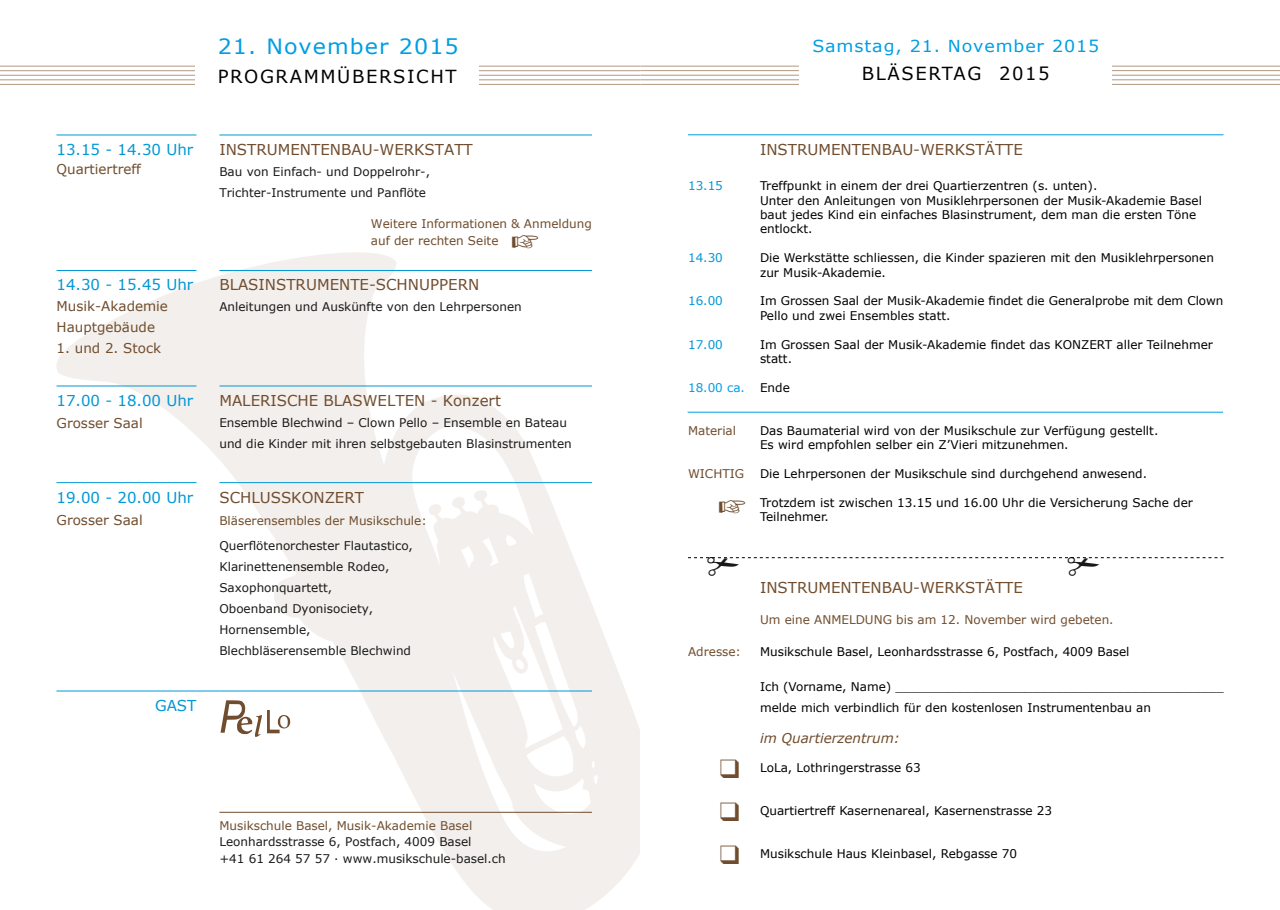
<style>
.page{position:relative;width:1280px;height:910px;background:#fff}
.page>*{position:absolute;margin:0;border:0;box-sizing:border-box;transform-origin:0 0}
.t1{font:26.1px/43px "Zapf Dingbats ITC";color:#704d2e;text-align:justify}
.t2{font:21px "Verdana";letter-spacing:.05em;color:#009ee3;scale:1.06 1}
.t3{font:18px "Verdana";letter-spacing:.09em;color:#000}
.t4{font:16.5px "Verdana";letter-spacing:.05em;color:#009ee3;scale:1.06 1}
.t5{font:15px "Verdana";color:#704d2e}
.t6{font:15px "Verdana";color:#0097d7}
.t7{font:13.5px/21px "Verdana";color:#704d2e}
.t8{font:italic 13.5px "Verdana";color:#704d2e}
.t9{font:12px/14.4px "Verdana";color:#000}
.t10{font:12px/21px "Verdana";color:#191a18}
.t11{font:12px/16.5px "Verdana";color:#704d2e}
.t12{font:12px "Verdana";color:#0097d7}
.t13{font:12px "Verdana";color:#009ee3}
.t14{font:12px "Verdana";color:#6f4a2b}
</style>
<div class="page">
<svg style="left:56px;top:252px;width:584px;height:658px"></svg>
<hr style="left:57px;top:135px;width:139px;height:1px;background:#0097d7">
<hr style="left:57px;top:270px;width:139px;height:1px;background:#0097d7">
<hr style="left:57px;top:386px;width:139px;height:1px;background:#0097d7">
<hr style="left:57px;top:482px;width:139px;height:1px;background:#0097d7">
<hr style="left:219px;top:135px;width:373px;height:1px;background:#0097d7">
<hr style="left:219px;top:270px;width:373px;height:1px;background:#0097d7">
<hr style="left:219px;top:386px;width:373px;height:1px;background:#0097d7">
<hr style="left:219px;top:482px;width:373px;height:1px;background:#0097d7">
<hr style="left:219px;top:812px;width:373px;height:1px;background:#704d2e">
<hr style="left:57px;top:691px;width:139px;height:1px;background:#0097d7">
<svg style="left:196px;top:691px;width:23px;height:1px"></svg>
<hr style="left:219px;top:691px;width:373px;height:1px;background:#0097d7">
<hr style="left:0;top:66px;width:640px;height:1px;background:#b09983">
<hr style="left:0;top:70px;width:640px;height:1px;background:#b09983">
<hr style="left:0;top:75px;width:640px;height:1px;background:#b09983">
<hr style="left:0;top:80px;width:640px;height:1px;background:#b09983">
<hr style="left:0;top:84px;width:640px;height:1px;background:#b09983">
<div style="left:195px;top:38px;width:284px;height:49px;background:#fff"></div>
<hr style="left:640px;top:66px;width:640px;height:1px;background:#b09983">
<hr style="left:640px;top:70px;width:640px;height:1px;background:#b09983">
<hr style="left:640px;top:75px;width:640px;height:1px;background:#b09983">
<hr style="left:640px;top:80px;width:640px;height:1px;background:#b09983">
<hr style="left:640px;top:84px;width:640px;height:1px;background:#b09983">
<div style="left:799px;top:38px;width:313px;height:49px;background:#fff"></div>
<svg style="left:220px;top:700px;width:70px;height:37px"></svg>
<hr style="left:688px;top:135px;width:535px;height:1px;background:#009ee3">
<hr style="left:688px;top:412px;width:535px;height:1px;background:#009ee3">
<svg style="left:688px;top:557px;width:535px;height:2px"></svg>
<h2 class="t2" style="left:218px;top:32px;width:229px">21. November 2015</h2>
<h3 class="t3" style="left:218px;top:64px;width:241px">PROGRAMMÜBERSICHT</h3>
<p class="t6" style="left:57px;top:139px;width:138px">13.15 - 14.30 Uhr</p>
<p class="t7" style="left:57px;top:159px;width:86px">Quartiertreff</p>
<p class="t5" style="left:219px;top:139px;width:255px">INSTRUMENTENBAU-WERKSTATT</p>
<p class="t10" style="left:219px;top:161px;width:212px">Bau von Einfach- und Doppelrohr-,<br>Trichter-Instrumente und Panflöte</p>
<p class="t11" style="left:371px;top:216px;width:223px">Weitere Informationen &amp; Anmeldung auf der rechten Seite</p>
<p class="t6" style="left:57px;top:275px;width:138px">14.30 - 15.45 Uhr</p>
<p class="t7" style="left:57px;top:296px;width:113px">Musik-Akademie<br>Hauptgebäude</p>
<p class="t7" style="left:57px;top:338px;width:106px">1. und 2. Stock</p>
<p class="t5" style="left:219px;top:275px;width:261px">BLASINSTRUMENTE-SCHNUPPERN</p>
<p class="t10" style="left:219px;top:296px;width:304px">Anleitungen und Auskünfte von den Lehrpersonen</p>
<p class="t6" style="left:57px;top:390px;width:138px">17.00 - 18.00 Uhr</p>
<p class="t7" style="left:57px;top:413px;width:88px">Grosser Saal</p>
<p class="t5" style="left:219px;top:390px;width:283px">MALERISCHE BLASWELTEN - Konzert</p>
<p class="t10" style="left:219px;top:412px;width:354px">Ensemble Blechwind – Clown Pello – Ensemble en Bateau und die Kinder mit ihren selbstgebauten Blasinstrumenten</p>
<p class="t6" style="left:57px;top:487px;width:138px">19.00 - 20.00 Uhr</p>
<p class="t7" style="left:57px;top:510px;width:88px">Grosser Saal</p>
<p class="t5" style="left:219px;top:487px;width:146px">SCHLUSSKONZERT</p>
<p class="t11" style="left:219px;top:512px;width:209px">Bläserensembles der Musikschule:</p>
<p class="t10" style="left:219px;top:535px;width:195px">Querflötenorchester Flautastico,<br>Klarinettenensemble Rodeo,<br>Saxophonquartett,<br>Oboenband Dyonisociety,<br>Hornensemble,<br>Blechbläserensemble Blechwind</p>
<p class="t6" style="left:155px;top:695px;width:43px">GAST</p>
<p class="t11" style="left:219px;top:817px;width:254px">Musikschule Basel, Musik-Akademie Basel</p>
<p class="t10" style="left:219px;top:834px;width:288px;line-height:16.5px">Leonhardsstrasse 6, Postfach, 4009 Basel<br>+41 61 264 57 57 · www.musikschule-basel.ch</p>
<h3 class="t4" style="left:812px;top:35px;width:272px">Samstag, 21. November 2015</h3>
<h3 class="t3" style="left:862px;top:62px;width:189px">BLÄSERTAG 2015</h3>
<p class="t5" style="left:760px;top:139px;width:264px">INSTRUMENTENBAU-WERKSTÄTTE</p>
<p class="t12" style="left:688px;top:178px;width:36px">13.15</p>
<p class="t9" style="left:760px;top:178px;width:443px">Treffpunkt in einem der drei Quartierzentren (s. unten).<br>Unter den Anleitungen von Musiklehrpersonen der Musik-Akademie Basel baut jedes Kind ein einfaches Blasinstrument, dem man die ersten Töne entlockt.</p>
<p class="t12" style="left:688px;top:250px;width:36px">14.30</p>
<p class="t9" style="left:760px;top:250px;width:455px">Die Werkstätte schliessen, die Kinder spazieren mit den Musiklehrpersonen zur Musik-Akademie.</p>
<p class="t12" style="left:688px;top:293px;width:36px">16.00</p>
<p class="t9" style="left:760px;top:294px;width:465px">Im Grossen Saal der Musik-Akademie findet die Generalprobe mit dem Clown<br>Pello und zwei Ensembles statt.</p>
<p class="t12" style="left:688px;top:336px;width:36px">17.00</p>
<p class="t9" style="left:760px;top:337px;width:454px">Im Grossen Saal der Musik-Akademie findet das KONZERT aller Teilnehmer statt.</p>
<p class="t13" style="left:688px;top:379px;width:58px">18.00 ca.</p>
<p class="t9" style="left:760px;top:380px;width:31px">Ende</p>
<p class="t11" style="left:688px;top:422px;width:50px">Material</p>
<p class="t9" style="left:760px;top:423px;width:400px">Das Baumaterial wird von der Musikschule zur Verfügung gestellt.<br>Es wird empfohlen selber ein Z’Vieri mitzunehmen.</p>
<p class="t14" style="left:688px;top:466px;width:58px">WICHTIG</p>
<p class="t9" style="left:760px;top:466px;width:389px">Die Lehrpersonen der Musikschule sind durchgehend anwesend.</p>
<p class="t9" style="left:760px;top:495px;width:434px">Trotzdem ist zwischen 13.15 und 16.00 Uhr die Versicherung Sache der<br>Teilnehmer.</p>
<p class="t5" style="left:760px;top:577px;width:264px">INSTRUMENTENBAU-WERKSTÄTTE</p>
<p class="t11" style="left:760px;top:612px;width:355px">Um eine ANMELDUNG bis am 12. November wird gebeten.</p>
<p class="t11" style="left:688px;top:643px;width:55px">Adresse:</p>
<p class="t9" style="left:760px;top:644px;width:371px">Musikschule Basel, Leonhardsstrasse 6, Postfach, 4009 Basel</p>
<p class="t9" style="left:760px;top:676px;width:465px;line-height:21px">Ich (Vorname, Name) ___________________________________________ melde mich verbindlich für den kostenlosen Instrumentenbau an</p>
<p class="t8" style="left:760px;top:729px;width:142px">im Quartierzentrum:</p>
<p class="t9" style="left:760px;top:760px;width:162px">LoLa, Lothringerstrasse 63</p>
<p class="t9" style="left:760px;top:803px;width:294px">Quartiertreff Kasernenareal, Kasernenstrasse 23</p>
<p class="t9" style="left:760px;top:846px;width:259px">Musikschule Haus Kleinbasel, Rebgasse 70</p>
<h1 class="t1" style="left:720px;top:747px;width:21px">❑ ❑ ❑</h1>
</div>
